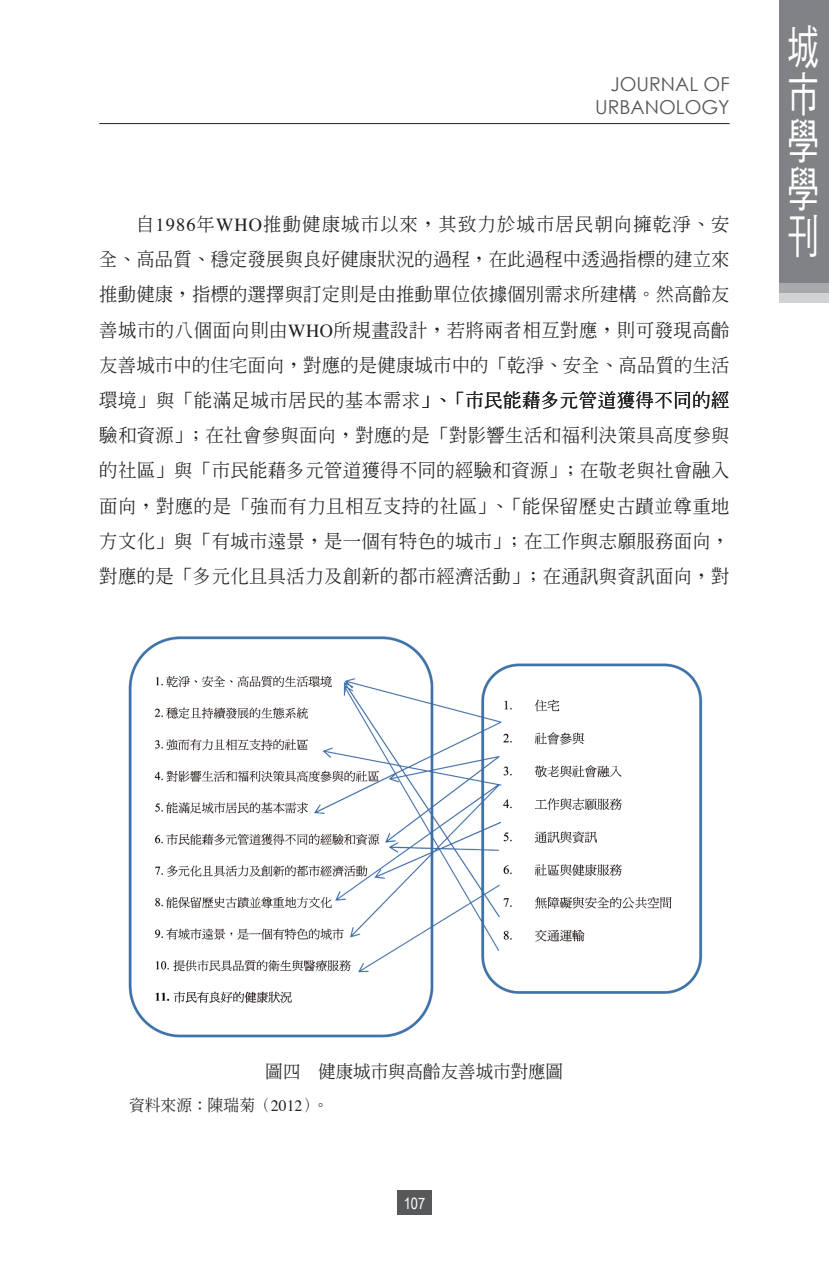
<style>
.page{position:relative;width:829px;height:1265px;background:#fff}
.page>*{position:absolute;margin:0;border:0;box-sizing:border-box;transform-origin:0 0}
.t1{font:47.25px/47.2px "DF Hei Std W5";color:#fff;text-align:justify;scale:.67 1}
.t2{font:19.25px/22.8px "Century Gothic";color:#57585a;text-align:right}
.中-內文{font:500 18.38px/35.2px "Inn Ming";letter-spacing:.02em;color:#231f20;text-align:justify}
.表格頭{font:500 17.5px "Inn Ming";color:#231f20}
.表格底說明{font:500 15.75px "Inn Ming";color:#231f20}
.t3{font:15.75px "Arial Narrow";color:#fff}
.s1{font-family:"Times";font-weight:400}
</style>
<div class="page">
<hr style="left:99px;top:123px;width:630px;height:1px;background:#231f20">
<div style="left:397px;top:1191px;width:35px;height:24px;background:#57585a"></div>
<div style="left:779px;top:20px;width:49px;height:283px;background:#d1d2d4"></div>
<div style="left:779px;top:10px;width:49px;height:283px;background:#a8a9ad"></div>
<div style="left:779px;top:0;width:49px;height:283px;background:#808285"></div>
<img style="left:128px;top:636px;width:574px;height:402px">
<p class="t2" style="left:595px;top:72px;width:136px">JOURNAL OF<br>URBANOLOGY</p>
<p class="中-內文" style="left:99px;top:206px;width:632px;text-indent:37px">自<span class="s1">1986</span>年<span class="s1">WHO</span>推動健康城市以來，其致力於城市居民朝向擁乾淨、安全、高品質、穩定發展與良好健康狀況的過程，在此過程中透過指標的建立來推動健康，指標的選擇與訂定則是由推動單位依據個別需求所建構。然高齡友善城市的八個面向則由<span class="s1">WHO</span>所規畫設計，若將兩者相互對應，則可發現高齡友善城市中的住宅面向，對應的是健康城市中的「乾淨、安全、高品質的生活環境」與「能滿足城市居民的基本需求」、「市民能藉多元管道獲得不同的經驗和資源」；在社會參與面向，對應的是「對影響生活和福利決策具高度參與的社區」與「市民能藉多元管道獲得不同的經驗和資源」；在敬老與社會融入面向，對應的是「強而有力且相互支持的社區」、「能保留歷史古蹟並尊重地方文化」與「有城市遠景，是一個有特色的城市」；在工作與志願服務面向，對應的是「多元化且具活力及創新的都市經濟活動」；在通訊與資訊面向，對</p>
<h1 class="t1" style="left:787px;top:23px;width:47px">城市學學刊</h1>
<p class="表格頭" style="left:265px;top:1062px;width:299px">圖四 健康城市與高齡友善城市對應圖</p>
<p class="表格底說明" style="left:129px;top:1097px;width:201px">資料來源：陳瑞菊（<span class="s1">2012</span>）。</p>
<p class="t3" style="left:403px;top:1194px;width:23px">107</p>
</div>
